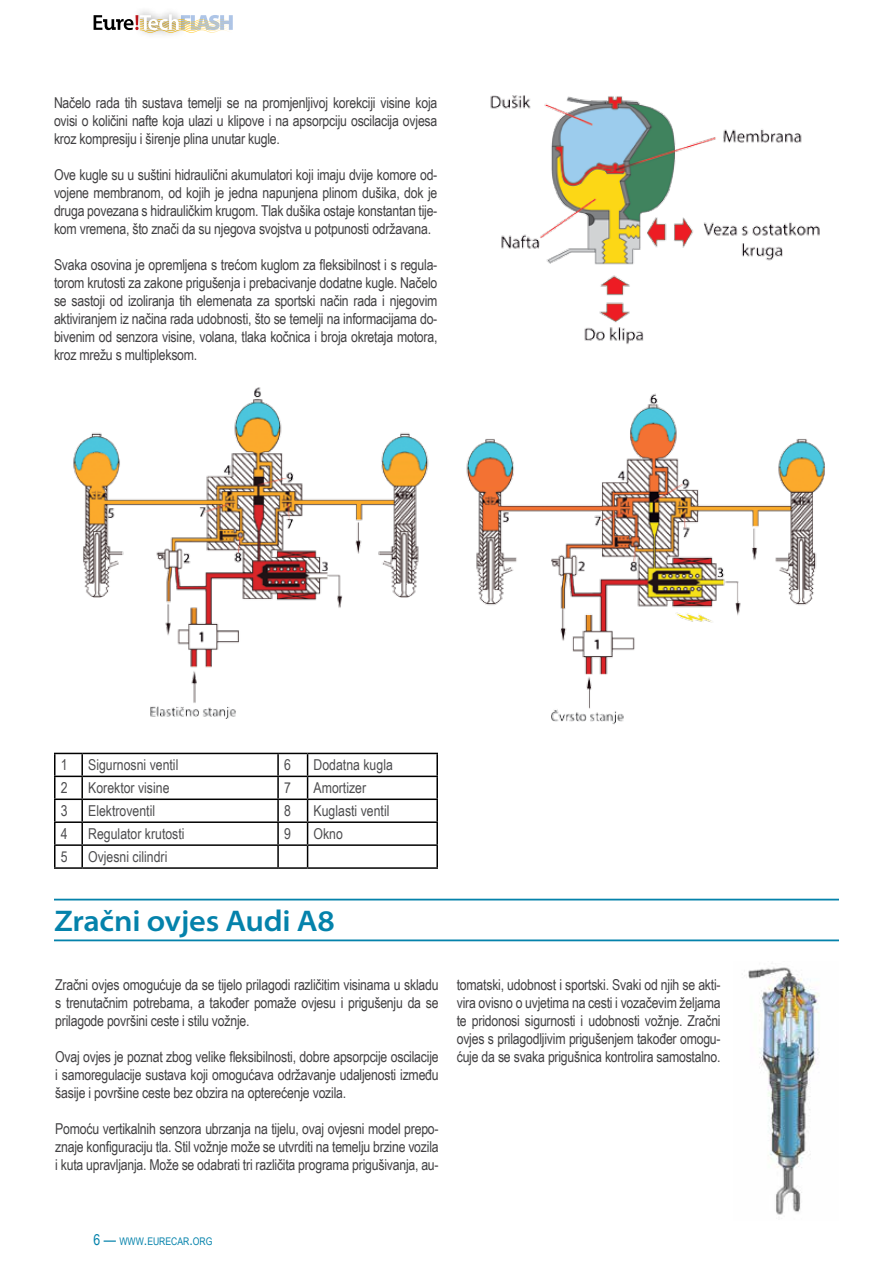
<style>
.page{position:relative;width:893px;height:1263px;background:#fff}
.page>*{position:absolute;margin:0;border:0;box-sizing:border-box;transform-origin:0 0}
.t1{font:600 semi-expanded 30px "Myriad Pro";letter-spacing:-.01em;color:#0482ab}
.t2{font:15px/18px "Arial Narrow";letter-spacing:-.015em;color:#414042;text-align:justify}
.t3{font:15px "Arial Narrow";color:#4d4d4f}
.t4{font:10.5px "Arial Narrow";color:#0482ab}
.s1{font-size:15px}
</style>
<div class="page">
<svg style="left:94px;top:14px;width:139px;height:19px"></svg>
<img style="left:490px;top:95px;width:330px;height:249px">
<img style="left:73px;top:387px;width:356px;height:332px">
<img style="left:466px;top:393px;width:359px;height:331px">
<svg style="left:54px;top:753px;width:28px;height:1px"></svg>
<hr style="left:54px;top:754px;width:2px;height:22px;background:#000">
<hr style="left:82px;top:753px;width:196px;height:1px;background:#000">
<hr style="left:81px;top:754px;width:2px;height:22px;background:#000">
<hr style="left:278px;top:753px;width:30px;height:1px;background:#000">
<hr style="left:277px;top:754px;width:2px;height:22px;background:#000">
<hr style="left:308px;top:753px;width:130px;height:1px;background:#000">
<hr style="left:436px;top:754px;width:2px;height:22px;background:#000">
<svg style="left:54px;top:776px;width:28px;height:1px"></svg>
<hr style="left:54px;top:777px;width:2px;height:21px;background:#000">
<hr style="left:82px;top:776px;width:196px;height:1px;background:#000">
<hr style="left:81px;top:777px;width:2px;height:21px;background:#000">
<hr style="left:278px;top:776px;width:30px;height:1px;background:#000">
<hr style="left:277px;top:777px;width:2px;height:21px;background:#000">
<hr style="left:308px;top:776px;width:130px;height:1px;background:#000">
<hr style="left:436px;top:777px;width:2px;height:21px;background:#000">
<hr style="left:54px;top:798px;width:28px;height:2px;background:#000">
<hr style="left:54px;top:800px;width:2px;height:21px;background:#000">
<hr style="left:82px;top:798px;width:196px;height:2px;background:#000">
<hr style="left:81px;top:800px;width:2px;height:21px;background:#000">
<hr style="left:278px;top:798px;width:30px;height:2px;background:#000">
<hr style="left:277px;top:800px;width:2px;height:21px;background:#000">
<hr style="left:308px;top:798px;width:130px;height:2px;background:#000">
<hr style="left:436px;top:800px;width:2px;height:21px;background:#000">
<hr style="left:54px;top:821px;width:28px;height:2px;background:#000">
<hr style="left:54px;top:823px;width:2px;height:21px;background:#000">
<hr style="left:82px;top:821px;width:196px;height:2px;background:#000">
<hr style="left:81px;top:823px;width:2px;height:21px;background:#000">
<hr style="left:278px;top:821px;width:30px;height:2px;background:#000">
<hr style="left:277px;top:823px;width:2px;height:21px;background:#000">
<hr style="left:308px;top:821px;width:130px;height:2px;background:#000">
<hr style="left:436px;top:823px;width:2px;height:21px;background:#000">
<hr style="left:54px;top:844px;width:28px;height:2px;background:#000">
<hr style="left:54px;top:846px;width:2px;height:21px;background:#000">
<hr style="left:82px;top:844px;width:196px;height:2px;background:#000">
<hr style="left:81px;top:846px;width:2px;height:21px;background:#000">
<hr style="left:278px;top:844px;width:30px;height:2px;background:#000">
<hr style="left:277px;top:846px;width:2px;height:21px;background:#000">
<hr style="left:308px;top:844px;width:130px;height:2px;background:#000">
<svg style="left:307px;top:754px;width:1px;height:113px"></svg>
<hr style="left:436px;top:846px;width:2px;height:21px;background:#000">
<hr style="left:54px;top:867px;width:28px;height:2px;background:#000">
<hr style="left:82px;top:867px;width:196px;height:2px;background:#000">
<hr style="left:278px;top:867px;width:30px;height:2px;background:#000">
<hr style="left:308px;top:867px;width:130px;height:2px;background:#000">
<hr style="left:54px;top:899px;width:785px;height:1px;background:#0482ab">
<hr style="left:54px;top:939px;width:785px;height:2px;background:#0482ab">
<img style="left:748px;top:967px;width:71px;height:248px">
<p class="t2" style="left:54px;top:93px;width:385px">Načelo rada tih sustava temelji se na promjenljivoj korekciji visine koja ovisi o količini nafte koja ulazi u klipove i na apsorpciju oscilacija ovjesa kroz kompresiju i širenje plina unutar kugle.</p>
<p class="t2" style="left:54px;top:165px;width:385px">Ove kugle su u suštini hidraulični akumulatori koji imaju dvije komore od&shy;vojene membranom, od kojih je jedna napunjena plinom dušika, dok je druga povezana s hidrauličkim krugom. Tlak dušika ostaje konstantan tije&shy;kom vremena, što znači da su njegova svojstva u potpunosti održavana.</p>
<p class="t2" style="left:54px;top:255px;width:385px">Svaka osovina je opremljena s trećom kuglom za fleksibilnost i s regula&shy;torom krutosti za zakone prigušenja i prebacivanje dodatne kugle. Načelo se sastoji od izoliranja tih elemenata za sportski način rada i njegovim aktiviranjem iz načina rada udobnosti, što se temelji na informacijama do&shy;bivenim od senzora visine, volana, tlaka kočnica i broja okretaja motora, kroz mrežu s multipleksom.</p>
<p class="t3" style="left:61px;top:754px;width:8px">1</p>
<p class="t3" style="left:88px;top:754px;width:92px">Sigurnosni ventil</p>
<p class="t3" style="left:284px;top:754px;width:8px">6</p>
<p class="t3" style="left:314px;top:754px;width:81px">Dodatna kugla</p>
<p class="t3" style="left:61px;top:777px;width:8px">2</p>
<p class="t3" style="left:88px;top:777px;width:83px">Korektor visine</p>
<p class="t3" style="left:284px;top:777px;width:8px">7</p>
<p class="t3" style="left:314px;top:777px;width:54px">Amortizer</p>
<p class="t3" style="left:61px;top:800px;width:8px">3</p>
<p class="t3" style="left:88px;top:800px;width:68px">Elektroventil</p>
<p class="t3" style="left:284px;top:800px;width:8px">8</p>
<p class="t3" style="left:314px;top:800px;width:77px">Kuglasti ventil</p>
<p class="t3" style="left:61px;top:823px;width:8px">4</p>
<p class="t3" style="left:88px;top:823px;width:98px">Regulator krutosti</p>
<p class="t3" style="left:284px;top:823px;width:8px">9</p>
<p class="t3" style="left:314px;top:823px;width:31px">Okno</p>
<p class="t3" style="left:61px;top:846px;width:8px">5</p>
<p class="t3" style="left:88px;top:846px;width:81px">Ovjesni cilindri</p>
<h1 class="t1" style="left:54px;top:904px;width:282px">Zračni ovjes Audi A8</h1>
<p class="t2" style="left:55px;top:975px;width:385px">Zračni ovjes omogućuje da se tijelo prilagodi različitim visinama u skladu s trenutačnim potrebama, a također pomaže ovjesu i prigušenju da se prilagode površini ceste i stilu vožnje.</p>
<p class="t2" style="left:55px;top:1047px;width:385px">Ovaj ovjes je poznat zbog velike fleksibilnosti, dobre apsorpcije oscilacije i samoregulacije sustava koji omogućava održavanje udaljenosti između šasije i površine ceste bez obzira na opterećenje vozila.</p>
<p class="t2" style="left:55px;top:1119px;width:385px">Pomoću vertikalnih senzora ubrzanja na tijelu, ovaj ovjesni model prepo&shy;znaje konfiguraciju tla. Stil vožnje može se utvrditi na temelju brzine vozila i kuta upravljanja. Može se odabrati tri različita programa prigušivanja, au-</p>
<p class="t2" style="left:457px;top:975px;width:265px">tomatski, udobnost i sportski. Svaki od njih se akti&shy;vira ovisno o uvjetima na cesti i vozačevim željama te pridonosi sigurnosti i udobnosti vožnje. Zračni ovjes s prilagodljivim prigušenjem također omogu&shy;ćuje da se svaka prigušnica kontrolira samostalno.</p>
<p class="t4" style="left:94px;top:1233px;width:120px"><span class="s1">6 —</span> WWW<span class="s1">.</span>EURECAR<span class="s1">.</span>ORG</p>
</div>
